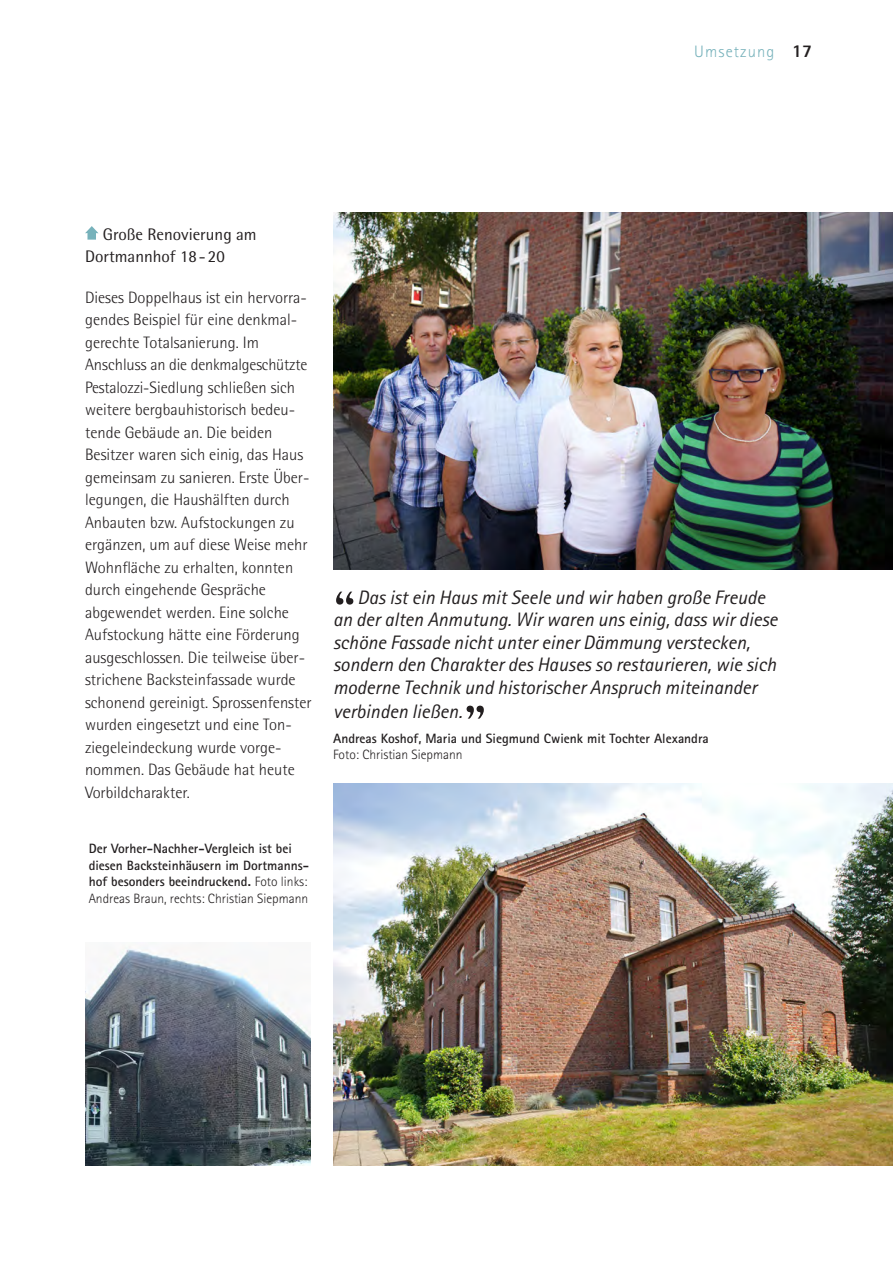
<style>
.page{position:relative;width:893px;height:1263px;background:#fff}
.page>*{position:absolute;margin:0;border:0;box-sizing:border-box;transform-origin:0 0}
.Statement{font:60px "Rotis Serif";color:#231f20}
.Statement-2{font:italic 19.5px/22.8px "Rotis Sans Serif";color:#231f20}
.ZÜ_02{font:16.8px/22.5px "Rotis Semi Sans";color:#231f20}
.Fließtext{font:300 16.5px/22.5px "Rotis Semi Sans";color:#231f20}
.t1{font:300 16.5px "Rotis Sans Serif";letter-spacing:.07em;color:#77b2bb}
.BU{font:700 13.5px/16.5px "Rotis Sans Serif";color:#231f20}
.BU-2{font:300 13.5px "Rotis Sans Serif";color:#231f20}
.s1{font-weight:800;font-size:18px;color:#231f20}
.s2{font-weight:300}
</style>
<div class="page">
<svg style="left:85px;top:226px;width:14px;height:14px"></svg>
<img style="left:333px;top:213px;width:560px;height:357px">
<img style="left:333px;top:784px;width:560px;height:381px">
<img style="left:85px;top:942px;width:226px;height:223px">
<p class="t1" style="left:694px;top:42px;width:120px">Umsetzung <span class="s1">17</span></p>
<p class="ZÜ_02" style="left:85px;top:223px;width:173px;text-indent:18px">Große Renovierung am<br>Dortmannhof 18 - 20</p>
<p class="Fließtext" style="left:85px;top:286px;width:228px">Dieses Doppelhaus ist ein hervorra&shy;gendes Beispiel für eine denkmal&shy;gerechte Totalsanierung. Im Anschluss an die denkmalgeschützte Pestalozzi-Siedlung schließen sich weitere bergbauhistorisch bedeu&shy;tende Gebäude an. Die beiden Besitzer waren sich einig, das Haus gemeinsam zu sanieren. Erste Über&shy;legungen, die Haushälften durch Anbauten bzw. Aufstockungen zu ergänzen, um auf diese Weise mehr Wohnfläche zu erhalten, konnten durch eingehende Gespräche abgewendet werden. Eine solche Aufstockung hätte eine Förderung ausgeschlossen. Die teilweise über&shy;strichene Backsteinfassade wurde schonend gereinigt. Sprossenfenster wurden eingesetzt und eine Ton&shy;ziegeleindeckung wurde vorge&shy;nommen. Das Gebäude hat heute Vorbildcharakter.</p>
<p class="BU" style="left:89px;top:840px;width:222px">Der Vorher-Nachher-Vergleich ist bei diesen Backsteinhäusern im Dortmanns&shy;hof besonders beeindruckend. <span class="s2">Foto links:<br>Andreas Braun, rechts: Christian Siepmann</span></p>
<p class="Statement-2" style="left:333px;top:586px;width:446px;text-indent:24px">Das ist ein Haus mit Seele und wir haben große Freude an der alten Anmutung. Wir waren uns einig, dass wir diese schöne Fassade nicht unter einer Dämmung verstecken, sondern den Charakter des Hauses so restaurieren, wie sich moderne Technik und historischer Anspruch miteinander verbinden ließen.</p>
<p class="BU" style="left:333px;top:730px;width:377px">Andreas Koshof, Maria und Siegmund Cwienk mit Tochter Alexandra</p>
<p class="Statement" style="left:333px;top:578px;width:26px">“</p>
<p class="Statement" style="left:462px;top:692px;width:26px">”</p>
<p class="BU-2" style="left:333px;top:747px;width:131px">Foto: Christian Siepmann</p>
</div>
